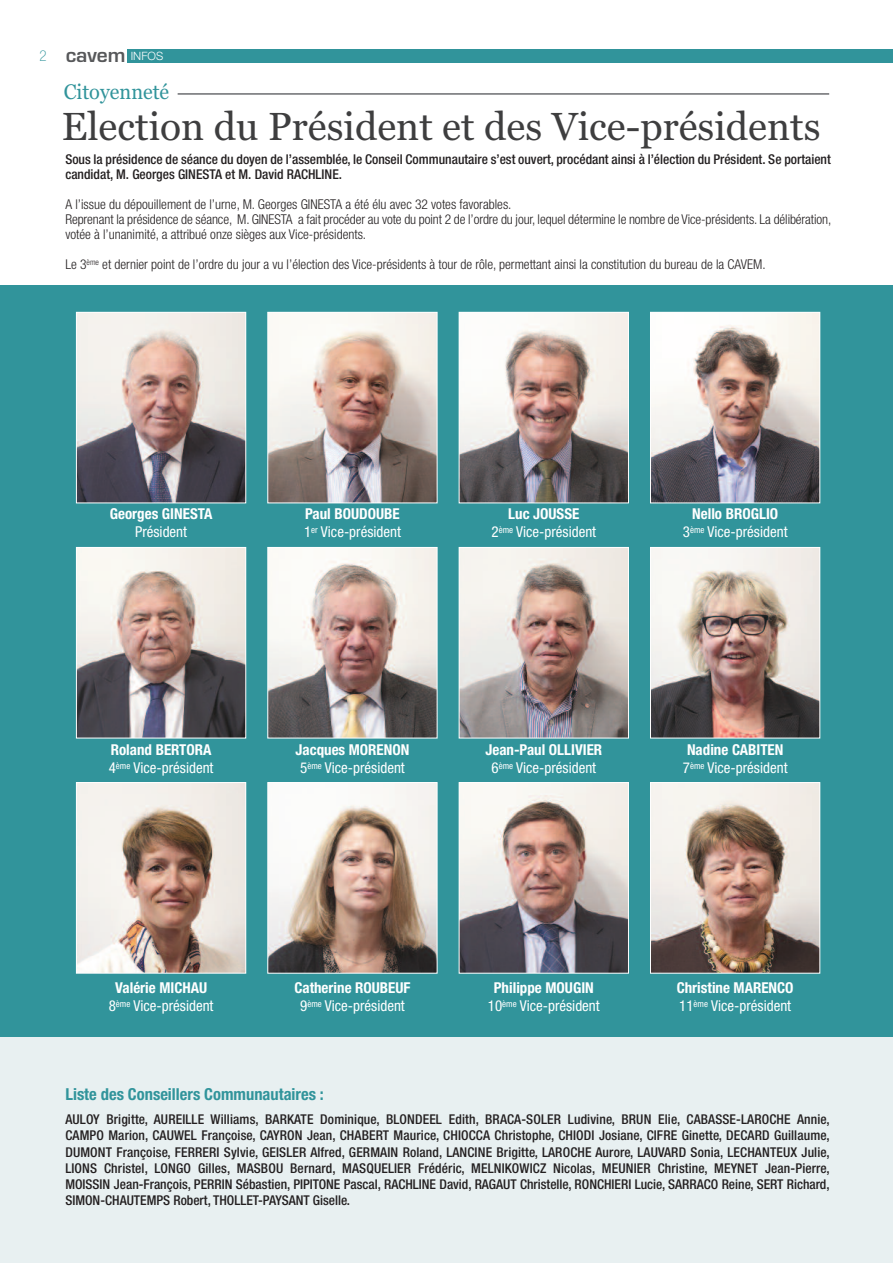
<style>
.page{position:relative;width:893px;height:1263px;background:#fff}
.page>*{position:absolute;margin:0;border:0;box-sizing:border-box;transform-origin:0 0}
.t1{font:39px "Georgia";color:#3e3e3f}
.t2{font:21px "Georgia";color:#31949b;scale:.95 1}
.t3{font:600 19.2px "Eurostile LT Std";color:#57585a}
.t4{font:700 condensed 16.5px "Helvetica Neue LT Std";color:#31949b}
.t5{font:condensed 15px/18px "Helvetica Neue LT Std";color:#fff;text-align:center}
.t6{font:700 condensed 15px/18px "Helvetica Neue LT Std";color:#fff;text-align:center}
.t7{font:500 condensed 13.5px/16.2px "Helvetica Neue LT Std";color:#231f20}
.t8{font:300 condensed 13.5px/15px "Helvetica Neue LT Std";color:#231f20}
.s1{font-family:"Helvetica Neue LT Std";font-weight:100;font-stretch:condensed;font-size:15px;color:#31949b}
.s2{font-family:"Helvetica Neue LT Std";font-weight:300;font-size:11.55px;color:#fff}
.s3{font-weight:700}
.s4{font-weight:400}
</style>
<div class="page">
<div style="left:0;top:1032px;width:893px;height:231px;background:#e8f0f1"></div>
<div style="left:128px;top:50px;width:765px;height:13px;background:#31949b"></div>
<hr style="left:178px;top:93px;width:651px;height:2px;background:#6c6d70">
<div style="left:0;top:285px;width:893px;height:752px;background:#31949b"></div>
<img style="left:78px;top:314px;width:166px;height:187px">
<div style="left:76px;top:312px;width:170px;height:191px;border:1px solid #fff"></div>
<img style="left:269px;top:314px;width:166px;height:187px">
<div style="left:267px;top:312px;width:170px;height:191px;border:1px solid #fff"></div>
<img style="left:461px;top:314px;width:166px;height:187px">
<div style="left:459px;top:312px;width:170px;height:191px;border:1px solid #fff"></div>
<img style="left:652px;top:314px;width:166px;height:187px">
<div style="left:650px;top:312px;width:170px;height:191px;border:1px solid #fff"></div>
<img style="left:78px;top:549px;width:166px;height:187px">
<div style="left:76px;top:547px;width:170px;height:191px;border:1px solid #fff"></div>
<img style="left:269px;top:549px;width:166px;height:187px">
<div style="left:267px;top:547px;width:170px;height:191px;border:1px solid #fff"></div>
<img style="left:461px;top:549px;width:166px;height:187px">
<div style="left:459px;top:547px;width:170px;height:191px;border:1px solid #fff"></div>
<img style="left:652px;top:549px;width:166px;height:187px">
<div style="left:650px;top:547px;width:170px;height:191px;border:1px solid #fff"></div>
<img style="left:78px;top:784px;width:166px;height:187px">
<div style="left:76px;top:782px;width:170px;height:191px;border:1px solid #fff"></div>
<img style="left:269px;top:784px;width:166px;height:187px">
<div style="left:267px;top:782px;width:170px;height:191px;border:1px solid #fff"></div>
<img style="left:461px;top:784px;width:166px;height:187px">
<div style="left:459px;top:782px;width:170px;height:191px;border:1px solid #fff"></div>
<img style="left:652px;top:784px;width:166px;height:187px">
<div style="left:650px;top:782px;width:170px;height:191px;border:1px solid #fff"></div>
<h3 class="t3" style="left:40px;top:47px;width:125px"><span class="s1">2</span> cavem <span class="s2">INFOS</span></h3>
<h2 class="t2" style="left:64px;top:79px;width:113px">Citoyenneté</h2>
<h1 class="t1" style="left:62px;top:104px;width:760px">Election du Président et des Vice-présidents</h1>
<p class="t7" style="left:65px;top:153px;width:767px;line-height:15px">Sous la présidence de séance du doyen de l’assemblée, le Conseil Communautaire s’est ouvert, procédant ainsi à l’élection du Président. Se portaient candidat, M. Georges GINESTA et M. David RACHLINE.</p>
<p class="t8" style="left:65px;top:198px;width:767px">A l’issue du dépouillement de l’urne, M. Georges GINESTA a été élu avec 32 votes favorables.<br>Reprenant la présidence de séance, M. GINESTA a fait procéder au vote du point 2 de l’ordre du jour, lequel détermine le nombre de Vice-présidents. La délibération, votée à l’unanimité, a attribué onze sièges aux Vice-présidents.</p>
<p class="t8" style="left:65px;top:258px;width:702px">Le 3<sup>ème</sup> et dernier point de l’ordre du jour a vu l’élection des Vice-présidents à tour de rôle, permettant ainsi la constitution du bureau de la CAVEM.</p>
<p class="t6" style="left:110px;top:506px;width:104px">Georges GINESTA</p>
<p class="t5" style="left:135px;top:524px;width:53px">Président</p>
<p class="t5" style="left:304px;top:506px;width:98px;text-align:left"><span class="s3">Paul BOUDOUBE<br></span>1<sup>er</sup> Vice-président</p>
<p class="t5" style="left:491px;top:506px;width:106px"><span class="s3">Luc JOUSSE<br></span>2<sup>ème</sup> Vice-président</p>
<p class="t5" style="left:683px;top:506px;width:106px"><span class="s3">Nello BROGLIO<br></span>3<sup>ème</sup> Vice-président</p>
<p class="t5" style="left:109px;top:742px;width:106px;text-align:left"><span class="s3">Roland BERTORA<br></span>4<sup>ème</sup> Vice-président</p>
<p class="t5" style="left:296px;top:742px;width:115px"><span class="s3">Jacques MORENON<br></span>5<sup>ème</sup> Vice-président</p>
<p class="t6" style="left:485px;top:742px;width:118px">Jean-Paul OLLIVIER<br><span class="s4">6</span><sup>ème</sup> <span class="s4">Vice-président</span></p>
<p class="t5" style="left:683px;top:742px;width:106px;text-align:left"><span class="s3">Nadine CABITEN<br></span>7<sup>ème</sup> Vice-président</p>
<p class="t5" style="left:109px;top:980px;width:106px"><span class="s3">Valérie MICHAU<br></span>8<sup>ème</sup> Vice-président</p>
<p class="t6" style="left:294px;top:980px;width:118px">Catherine ROUBEUF<br><span class="s4">9</span><sup>ème</sup> <span class="s4">Vice-président</span></p>
<p class="t5" style="left:488px;top:980px;width:113px"><span class="s3">Philippe MOUGIN<br></span>10<sup>ème</sup> Vice-président</p>
<p class="t6" style="left:677px;top:980px;width:118px;text-align:left">Christine MARENCO<br><span class="s4">11</span><sup>ème</sup> <span class="s4">Vice-président</span></p>
<p class="t4" style="left:65px;top:1089px;width:260px">Liste des Conseillers Communautaires :</p>
<p class="t7" style="left:65px;top:1112px;width:766px;text-align:justify">AULOY Brigitte, AUREILLE Williams, BARKATE Dominique, BLONDEEL Edith, BRACA-SOLER Ludivine, BRUN Elie, CABASSE-LAROCHE Annie, CAMPO Marion, CAUWEL Françoise, CAYRON Jean, CHABERT Maurice, CHIOCCA Christophe, CHIODI Josiane, CIFRE Ginette, DECARD Guillaume, DUMONT Françoise, FERRERI Sylvie, GEISLER Alfred, GERMAIN Roland, LANCINE Brigitte, LAROCHE Aurore, LAUVARD Sonia, LECHANTEUX Julie, LIONS Christel, LONGO Gilles, MASBOU Bernard, MASQUELIER Frédéric, MELNIKOWICZ Nicolas, MEUNIER Christine, MEYNET Jean-Pierre, MOISSIN Jean-François, PERRIN Sébastien, PIPITONE Pascal, RACHLINE David, RAGAUT Christelle, RONCHIERI Lucie, SARRACO Reine, SERT Richard, SIMON-CHAUTEMPS Robert, THOLLET-PAYSANT Giselle.</p>
</div>
